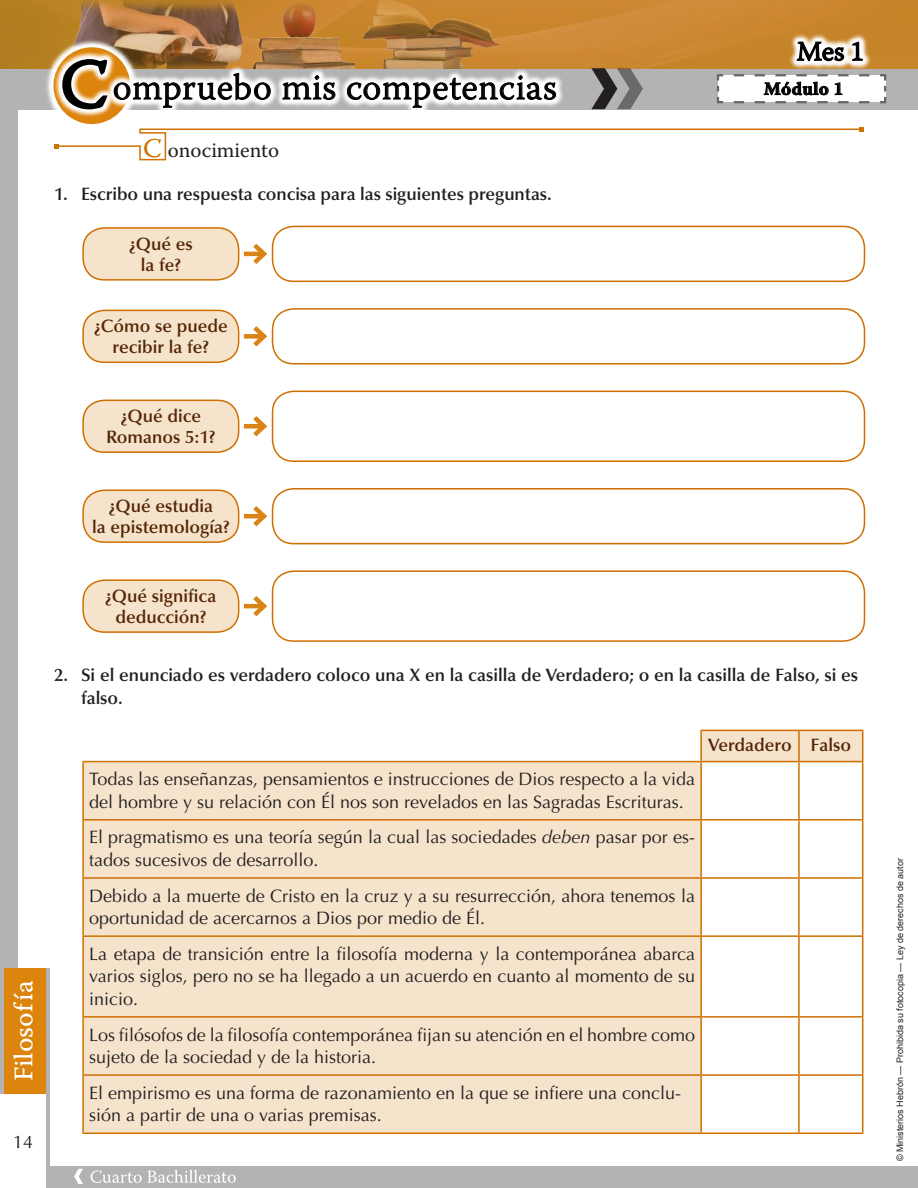
<style>
.page{position:relative;width:918px;height:1188px;background:#fff}
.page>*{position:absolute;margin:0;border:0;box-sizing:border-box;transform-origin:0 0}
.t1{font:300 36px "Warnock Pro";letter-spacing:.02em;color:#000}
.t2{font:27px "Warnock Pro Capt";color:#fff}
.t3{font:300 27px "Warnock Pro";color:#000}
.t4{font:21px "Warnock Pro";color:#231f20}
.t5{font:18px/22.5px "Optima LT Std";color:#231f20}
.t6{font:600 18px/22.5px "Optima LT Std";color:#231f20}
.t7{font:600 18px/21px "Optima LT Std";color:#562606;text-align:center}
.t8{font:700 18px "Warnock Pro";letter-spacing:.02em;color:#000}
.t9{font:9px "Arial";color:#231f20}
.s1{font-size:67.95px}
.s2{font-size:27px;color:#cf7000}
.s3{font-style:italic}
</style>
<div class="page">
<div style="left:46px;top:1166px;width:872px;height:22px;background:#b3b3b3"></div>
<div style="left:0;top:0;width:18px;height:1093px;background:#b3b3b3"></div>
<hr style="left:46px;top:968px;width:4px;height:220px;background:#b3b3b3">
<div style="left:4px;top:968px;width:42px;height:125px;background:#dc840b"></div>
<svg style="left:0;top:0;width:918px;height:69px;background:#c8862f"></svg>
<img style="left:62px;top:0;width:188px;height:58px">
<img style="left:250px;top:0;width:104px;height:64px">
<img style="left:356px;top:0;width:151px;height:64px">
<img style="left:791px;top:32px;width:79px;height:9px">
<div style="left:0;top:69px;width:918px;height:41px;background:#b3b3b3"></div>
<img style="left:44px;top:37px;width:96px;height:59px">
<img style="left:48px;top:42px;width:88px;height:67px">
<svg style="left:591px;top:68px;width:52px;height:41px"></svg>
<img style="left:117px;top:64px;width:446px;height:51px">
<svg style="left:282px;top:75px;width:54px;height:25px"></svg>
<svg style="left:347px;top:75px;width:209px;height:33px"></svg>
<img style="left:53px;top:44px;width:64px;height:73px">
<img style="left:54px;top:44px;width:60px;height:80px">
<svg style="left:61px;top:58px;width:210px;height:53px"></svg>
<svg style="left:716px;top:41px;width:171px;height:63px"></svg>
<svg style="left:91px;top:1170px;width:145px;height:13px"></svg>
<svg style="left:74px;top:1169px;width:9px;height:15px"></svg>
<svg style="left:54px;top:127px;width:810px;height:34px"></svg>
<hr style="left:244px;top:252px;width:20px;height:4px;background:#db8416">
<svg style="left:248px;top:243px;width:20px;height:21px"></svg>
<div style="left:83px;top:228px;width:156px;height:52px;background:#f5e3cc;border-radius:21px"></div>
<div style="left:82px;top:227px;width:157px;height:54px;border:2px solid #ce6f00;border-radius:21px"></div>
<div style="left:272px;top:226px;width:593px;height:56px;border:2px solid #ce6f00;border-radius:21px"></div>
<div style="left:244px;top:334px;width:20px;height:5px;background:#db8416"></div>
<svg style="left:248px;top:326px;width:20px;height:21px"></svg>
<div style="left:83px;top:310px;width:156px;height:52px;background:#f5e3cc;border-radius:21px"></div>
<div style="left:82px;top:310px;width:157px;height:53px;border:2px solid #ce6f00;border-radius:21px"></div>
<div style="left:272px;top:308px;width:593px;height:57px;border:2px solid #ce6f00;border-radius:21px"></div>
<div style="left:244px;top:424px;width:20px;height:5px;background:#db8416"></div>
<svg style="left:248px;top:416px;width:20px;height:21px"></svg>
<div style="left:83px;top:400px;width:156px;height:52px;background:#f5e3cc;border-radius:21px"></div>
<div style="left:82px;top:400px;width:157px;height:53px;border:2px solid #ce6f00;border-radius:21px"></div>
<div style="left:272px;top:391px;width:593px;height:71px;border:2px solid #ce6f00;border-radius:21px"></div>
<div style="left:272px;top:488px;width:593px;height:56px;border:2px solid #ce6f00;border-radius:21px"></div>
<hr style="left:244px;top:514px;width:20px;height:4px;background:#db8416">
<svg style="left:248px;top:506px;width:20px;height:21px"></svg>
<div style="left:83px;top:490px;width:156px;height:52px;background:#f5e3cc;border-radius:21px"></div>
<div style="left:82px;top:490px;width:157px;height:53px;border:2px solid #ce6f00;border-radius:21px"></div>
<hr style="left:244px;top:604px;width:20px;height:4px;background:#db8416">
<svg style="left:248px;top:596px;width:20px;height:21px"></svg>
<div style="left:83px;top:580px;width:156px;height:52px;background:#f5e3cc;border-radius:21px"></div>
<div style="left:82px;top:579px;width:157px;height:54px;border:2px solid #ce6f00;border-radius:21px"></div>
<div style="left:272px;top:570px;width:593px;height:72px;border:2px solid #ce6f00;border-radius:21px"></div>
<svg style="left:84px;top:731px;width:778px;height:401px;fill:#f5e3cc"></svg>
<hr style="left:82px;top:761px;width:619px;height:1px;background:#ce6f00">
<hr style="left:82px;top:762px;width:2px;height:57px;background:#ce6f00">
<hr style="left:700px;top:762px;width:2px;height:57px;background:#ce6f00">
<hr style="left:798px;top:762px;width:2px;height:57px;background:#ce6f00">
<hr style="left:862px;top:762px;width:1px;height:57px;background:#ce6f00">
<hr style="left:82px;top:819px;width:619px;height:2px;background:#ce6f00">
<hr style="left:82px;top:821px;width:2px;height:56px;background:#ce6f00">
<hr style="left:701px;top:819px;width:98px;height:2px;background:#ce6f00">
<hr style="left:700px;top:821px;width:2px;height:56px;background:#ce6f00">
<hr style="left:799px;top:819px;width:64px;height:2px;background:#ce6f00">
<hr style="left:798px;top:821px;width:2px;height:56px;background:#ce6f00">
<hr style="left:862px;top:821px;width:1px;height:56px;background:#ce6f00">
<hr style="left:701px;top:877px;width:98px;height:2px;background:#ce6f00">
<hr style="left:799px;top:877px;width:64px;height:2px;background:#ce6f00">
<hr style="left:798px;top:879px;width:2px;height:56px;background:#ce6f00">
<hr style="left:862px;top:879px;width:1px;height:56px;background:#ce6f00">
<hr style="left:701px;top:935px;width:98px;height:2px;background:#ce6f00">
<hr style="left:799px;top:935px;width:64px;height:2px;background:#ce6f00">
<hr style="left:798px;top:937px;width:2px;height:79px;background:#ce6f00">
<hr style="left:862px;top:937px;width:1px;height:79px;background:#ce6f00">
<hr style="left:701px;top:1016px;width:98px;height:2px;background:#ce6f00">
<hr style="left:799px;top:1016px;width:64px;height:2px;background:#ce6f00">
<hr style="left:798px;top:1018px;width:2px;height:56px;background:#ce6f00">
<hr style="left:862px;top:1018px;width:1px;height:56px;background:#ce6f00">
<hr style="left:82px;top:877px;width:619px;height:2px;background:#ce6f00">
<hr style="left:82px;top:879px;width:2px;height:56px;background:#ce6f00">
<hr style="left:700px;top:879px;width:2px;height:56px;background:#ce6f00">
<hr style="left:82px;top:935px;width:619px;height:2px;background:#ce6f00">
<hr style="left:82px;top:937px;width:2px;height:79px;background:#ce6f00">
<hr style="left:700px;top:937px;width:2px;height:79px;background:#ce6f00">
<hr style="left:82px;top:1016px;width:619px;height:2px;background:#ce6f00">
<hr style="left:82px;top:1018px;width:2px;height:56px;background:#ce6f00">
<hr style="left:700px;top:1018px;width:2px;height:56px;background:#ce6f00">
<hr style="left:82px;top:1074px;width:619px;height:2px;background:#ce6f00">
<hr style="left:82px;top:1076px;width:2px;height:56px;background:#ce6f00">
<hr style="left:82px;top:1132px;width:619px;height:2px;background:#ce6f00">
<hr style="left:701px;top:1074px;width:98px;height:2px;background:#ce6f00">
<hr style="left:700px;top:1076px;width:2px;height:56px;background:#ce6f00">
<hr style="left:799px;top:1074px;width:64px;height:2px;background:#ce6f00">
<hr style="left:798px;top:1076px;width:2px;height:56px;background:#ce6f00">
<hr style="left:862px;top:1076px;width:1px;height:56px;background:#ce6f00">
<hr style="left:701px;top:1132px;width:98px;height:2px;background:#ce6f00">
<hr style="left:799px;top:1132px;width:64px;height:2px;background:#ce6f00">
<hr style="left:700px;top:730px;width:99px;height:1px;background:#ce6f00">
<hr style="left:700px;top:731px;width:2px;height:30px;background:#ce6f00">
<hr style="left:799px;top:730px;width:64px;height:1px;background:#ce6f00">
<hr style="left:798px;top:731px;width:2px;height:30px;background:#ce6f00">
<hr style="left:862px;top:731px;width:1px;height:30px;background:#ce6f00">
<hr style="left:701px;top:761px;width:98px;height:1px;background:#ce6f00">
<hr style="left:799px;top:761px;width:64px;height:1px;background:#ce6f00">
<h1 class="t1" style="left:61px;top:66px;width:497px"><span class="s1">C</span>ompruebo mis competencias</h1>
<p class="t4" style="left:143px;top:137px;width:138px"><span class="s2">C</span> onocimiento</p>
<p class="t6" style="left:54px;top:182px;width:499px">1. Escribo una respuesta concisa para las siguientes preguntas.</p>
<p class="t7" style="left:129px;top:234px;width:65px">¿Qué es la fe?</p>
<p class="t7" style="left:94px;top:316px;width:135px">¿Cómo se puede recibir la fe?</p>
<h2 class="t3" style="left:797px;top:35px;width:69px">Mes 1</h2>
<p class="t8" style="left:764px;top:78px;width:81px">Módulo 1</p>
<p class="t7" style="left:106px;top:406px;width:111px">¿Qué dice<br>Romanos 5:1?</p>
<h2 class="t2" style="left:7px;top:1081px;width:103px;rotate:-90deg">Filosofía</h2>
<p class="t5" style="left:13px;top:1131px;width:22px">14</p>
<p class="t7" style="left:92px;top:496px;width:139px">¿Qué estudia<br>la epistemología?</p>
<p class="t7" style="left:105px;top:586px;width:113px">¿Qué significa deducción?</p>
<p class="t6" style="left:81px;top:664px;width:779px;text-indent:-27px">2. Si el enunciado es verdadero coloco una X en la casilla de Verdadero; o en la casilla de Falso, si es falso.</p>
<p class="t7" style="left:708px;top:735px;width:144px">Verdadero Falso</p>
<p class="t5" style="left:89px;top:768px;width:608px">Todas las enseñanzas, pensamientos e instrucciones de Dios respecto a la vida del hombre y su relación con Él nos son revelados en las Sagradas Escrituras.</p>
<p class="t5" style="left:89px;top:826px;width:608px">El pragmatismo es una teoría según la cual las sociedades <span class="s3">deben</span> pasar por es&shy;tados sucesivos de desarrollo.</p>
<p class="t5" style="left:89px;top:885px;width:607px">Debido a la muerte de Cristo en la cruz y a su resurrección, ahora tenemos la oportunidad de acercarnos a Dios por medio de Él.</p>
<p class="t5" style="left:89px;top:943px;width:607px;text-align:justify">La etapa de transición entre la filosofía moderna y la contemporánea abarca varios siglos, pero no se ha llegado a un acuerdo en cuanto al momento de su inicio.</p>
<p class="t5" style="left:89px;top:1023px;width:608px">Los filósofos de la filosofía contemporánea fijan su atención en el hombre como sujeto de la sociedad y de la historia.</p>
<p class="t5" style="left:89px;top:1082px;width:593px">El empirismo es una forma de razonamiento en la que se infiere una conclu&shy;sión a partir de una o varias premisas.</p>
<p class="t9" style="left:894px;top:1161px;width:305px;rotate:-90deg">© Ministerios Hebrón — Prohibida su fotocopia — Ley de derechos de autor</p>
</div>
